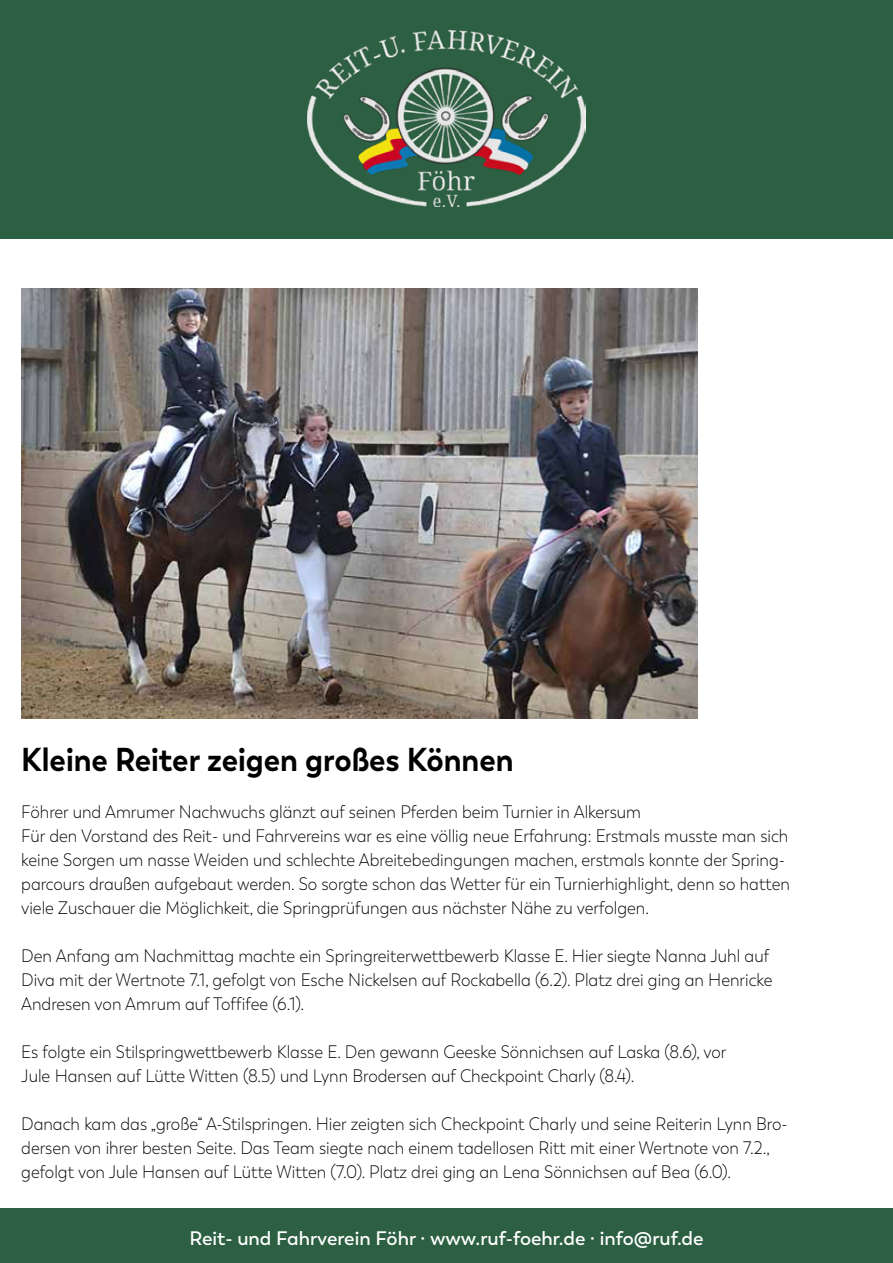
<style>
.page{position:relative;width:893px;height:1263px;background:#fff}
.page>*{position:absolute;margin:0;border:0;box-sizing:border-box;transform-origin:0 0}
.t1{font:700 33px "Trenda";letter-spacing:-.005em;color:#000;scale:.92 1}
.t2{font:600 19.5px "Trenda";color:#fff}
.t3{font:300 18px/24px "Trenda";color:#000;scale:.92 1}
</style>
<div class="page">
<div style="left:0;top:0;width:893px;height:239px;background:#2d6042"></div>
<div style="left:0;top:1209px;width:893px;height:54px;background:#2d6042"></div>
<img style="left:307px;top:31px;width:279px;height:176px">
<img style="left:21px;top:288px;width:676px;height:431px">
<h1 class="t1" style="left:21px;top:739px;width:537px">Kleine Reiter zeigen großes Können</h1>
<p class="t3" style="left:21px;top:800px;width:837px">Föhrer und Amrumer Nachwuchs glänzt auf seinen Pferden beim Turnier in Alkersum<br>Für den Vorstand des Reit- und Fahrvereins war es eine völlig neue Erfahrung: Erstmals musste man sich keine Sorgen um nasse Weiden und schlechte Abreitebedingungen machen, erstmals konnte der Spring&shy;parcours draußen aufgebaut werden. So sorgte schon das Wetter für ein Turnierhighlight, denn so hatten viele Zuschauer die Möglichkeit, die Springprüfungen aus nächster Nähe zu verfolgen.</p>
<p class="t3" style="left:21px;top:944px;width:818px">Den Anfang am Nachmittag machte ein Springreiterwettbewerb Klasse E. Hier siegte Nanna Juhl auf<br>Diva mit der Wertnote 7.1, gefolgt von Esche Nickelsen auf Rockabella (6.2). Platz drei ging an Henricke<br>Andresen von Amrum auf Toffifee (6.1).</p>
<p class="t3" style="left:21px;top:1040px;width:768px">Es folgte ein Stilspringwettbewerb Klasse E. Den gewann Geeske Sönnichsen auf Laska (8.6), vor<br>Jule Hansen auf Lütte Witten (8.5) und Lynn Brodersen auf Checkpoint Charly (8.4).</p>
<p class="t3" style="left:21px;top:1112px;width:834px">Danach kam das „große“ A-Stilspringen. Hier zeigten sich Checkpoint Charly und seine Reiterin Lynn Bro&shy;dersen von ihrer besten Seite. Das Team siegte nach einem tadellosen Ritt mit einer Wertnote von 7.2., gefolgt von Jule Hansen auf Lütte Witten (7.0). Platz drei ging an Lena Sönnichsen auf Bea (6.0).</p>
<p class="t2" style="left:189px;top:1227px;width:516px">Reit- und Fahrverein Föhr · www.ruf-foehr.de · info@ruf.de</p>
</div>
